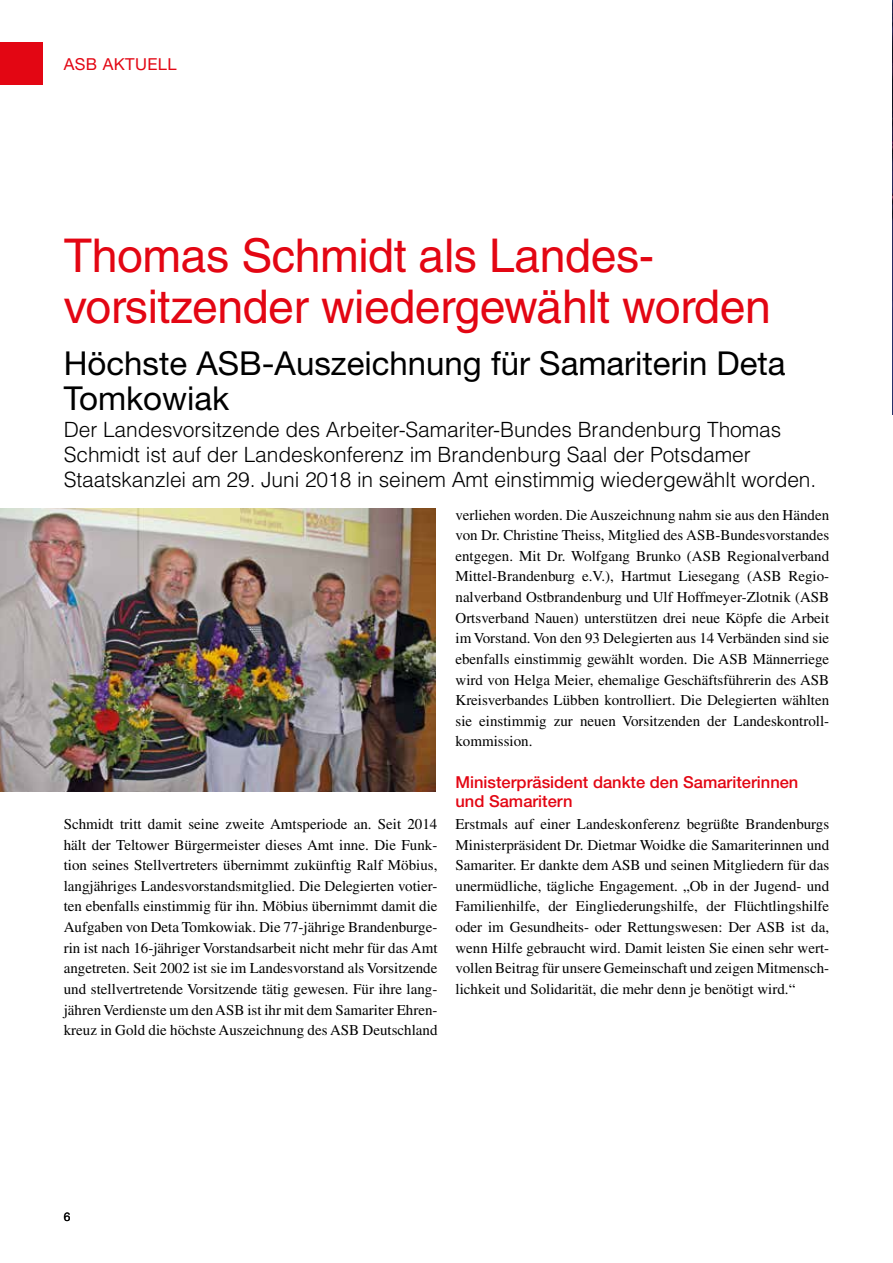
<style>
.page{position:relative;width:893px;height:1263px;background:#fff}
.page>*{position:absolute;margin:0;border:0;box-sizing:border-box;transform-origin:0 0}
.t1{font:46.5px/51px "Helvetica LT Std";letter-spacing:-.01em;color:#e30613}
.t2{font:33px/34.5px "Helvetica Neue LT Std";color:#000}
.t3{font:300 21px/25.2px "Helvetica LT Std";letter-spacing:-.005em;color:#000}
.t4{font:500 16.5px/19.8px "Helvetica Neue LT Std";color:#e30613}
.t5{font:16.5px "Helvetica Neue LT Std";letter-spacing:.025em;color:#e30613}
.t6{font:15px/20.7px "Times LT Std";color:#000;text-align:justify}
.t7{font:12px "Helvetica Neue LT Std";color:#000}
</style>
<div class="page">
<img style="left:892px;top:0;width:1px;height:415px">
<div style="left:0;top:43px;width:43px;height:42px;background:#e30613"></div>
<img style="left:0;top:508px;width:436px;height:283px">
<p class="t5" style="left:64px;top:54px;width:114px">ASB AKTUELL</p>
<h1 class="t1" style="left:64px;top:230px;width:709px">Thomas Schmidt als Landes&shy;vorsitzender wiedergewählt worden</h1>
<h2 class="t2" style="left:64px;top:346px;width:723px">Höchste ASB-Auszeichnung für Samariterin Deta<br>Tomkowiak</h2>
<h3 class="t3" style="left:64px;top:417px;width:754px">Der Landesvorsitzende des Arbeiter-Samariter-Bundes Brandenburg Thomas<br>Schmidt ist auf der Landeskonferenz im Brandenburg Saal der Potsdamer<br>Staatskanzlei am 29. Juni 2018 in seinem Amt einstimmig wiedergewählt worden.</h3>
<p class="t6" style="left:64px;top:813px;width:375px">Schmidt tritt damit seine zweite Amtsperiode an. Seit 2014 hält der Teltower Bürgermeister dieses Amt inne. Die Funk&shy;tion seines Stellvertreters übernimmt zukünftig Ralf Möbius, langjähriges Landesvorstandsmitglied. Die Delegierten votier&shy;ten ebenfalls einstimmig für ihn. Möbius übernimmt damit die Aufgaben von Deta Tomkowiak. Die 77-jährige Brandenburge&shy;rin ist nach 16-jähriger Vorstandsarbeit nicht mehr für das Amt angetreten. Seit 2002 ist sie im Landesvorstand als Vorsitzende und stellvertretende Vorsitzende tätig gewesen. Für ihre lang&shy;jähren Verdienste um den ASB ist ihr mit dem Samariter Ehren&shy;kreuz in Gold die höchste Auszeichnung des ASB Deutschland</p>
<p class="t6" style="left:455px;top:504px;width:375px">verliehen worden. Die Auszeichnung nahm sie aus den Händen von Dr. Christine Theiss, Mitglied des ASB-Bundesvorstandes entgegen. Mit Dr. Wolfgang Brunko (ASB Regionalverband Mittel-Brandenburg e.V.), Hartmut Liesegang (ASB Regio&shy;nalverband Ostbrandenburg und Ulf Hoffmeyer-Zlotnik (ASB Ortsverband Nauen) unterstützen drei neue Köpfe die Arbeit im Vorstand. Von den 93 Delegierten aus 14 Verbänden sind sie ebenfalls einstimmig gewählt worden. Die ASB Männerriege wird von Helga Meier, ehemalige Geschäftsführerin des ASB Kreisverbandes Lübben kontrolliert. Die Delegierten wählten sie einstimmig zur neuen Vorsitzenden der Landeskontroll&shy;kommission.</p>
<p class="t4" style="left:455px;top:772px;width:344px">Ministerpräsident dankte den Samariterinnen und Samaritern</p>
<p class="t6" style="left:455px;top:813px;width:375px">Erstmals auf einer Landeskonferenz begrüßte Brandenburgs Ministerpräsident Dr. Dietmar Woidke die Samariterinnen und Samariter. Er dankte dem ASB und seinen Mitgliedern für das unermüdliche, tägliche Engagement. „Ob in der Jugend- und Familienhilfe, der Eingliederungshilfe, der Flüchtlingshilfe oder im Gesundheits- oder Rettungswesen: Der ASB ist da, wenn Hilfe gebraucht wird. Damit leisten Sie einen sehr wert&shy;vollen Beitrag für unsere Gemeinschaft und zeigen Mitmensch&shy;lichkeit und Solidarität, die mehr denn je benötigt wird.“</p>
<p class="t7" style="left:64px;top:1209px;width:8px">6</p>
</div>
